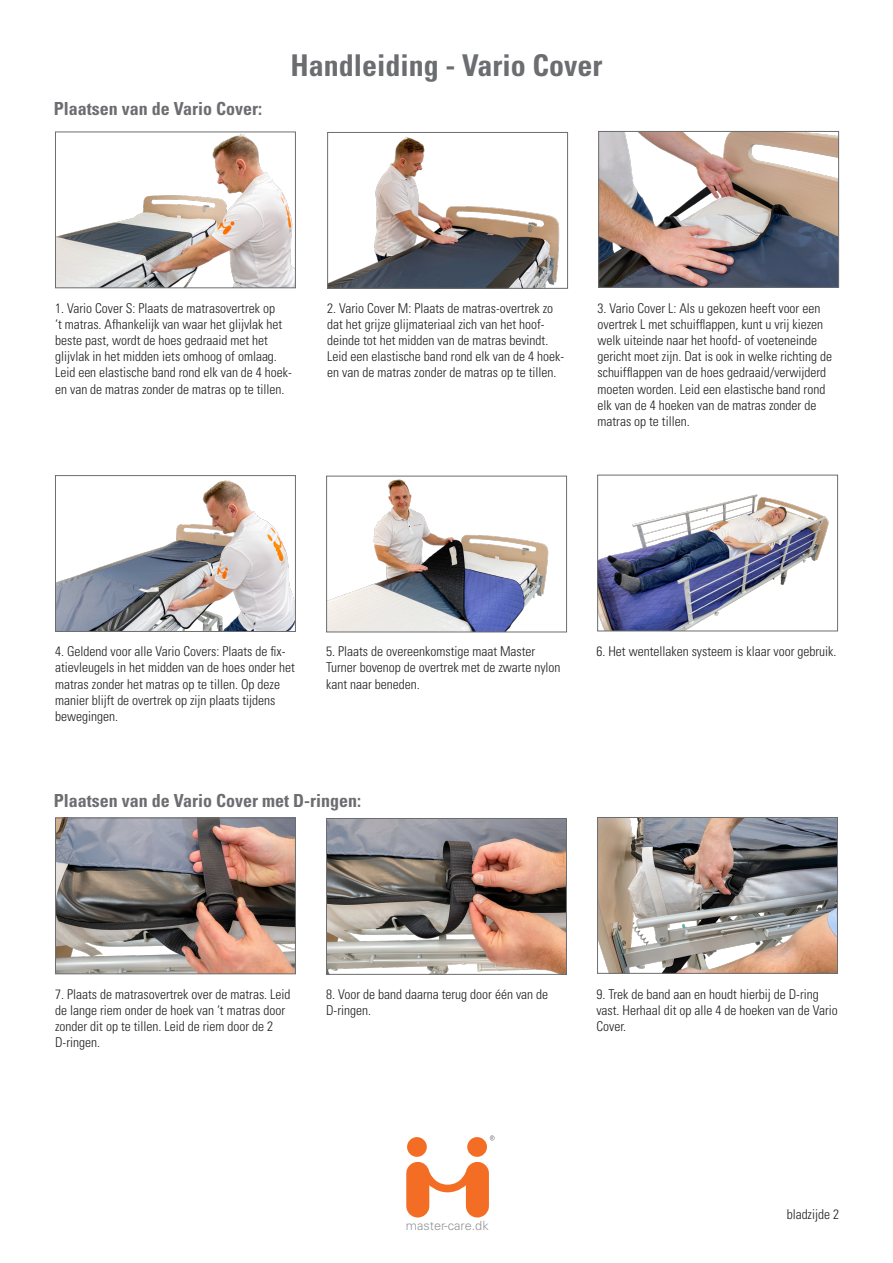
<style>
.page{position:relative;width:893px;height:1263px;background:#fff}
.page>*{position:absolute;margin:0;border:0;box-sizing:border-box;transform-origin:0 0}
.t1{font:700 condensed 30px "Univers LT Std";color:#6c6d70}
.Underoverskrift{font:700 condensed 18px "Univers LT Std";color:#6c6d70}
.t2{font:300 condensed 13.5px/16.2px "Univers LT Std";color:#231f20}
.t3{font:300 12.75px "Univers LT Std";color:#939598}
</style>
<div class="page">
<img style="left:600px;top:133px;width:237px;height:153px">
<div style="left:598px;top:131px;width:241px;height:157px;border:1px solid #6c6d70"></div>
<img style="left:329px;top:137px;width:231px;height:150px">
<div style="left:327px;top:132px;width:241px;height:157px;border:1px solid #6c6d70"></div>
<img style="left:57px;top:134px;width:237px;height:152px">
<div style="left:55px;top:132px;width:241px;height:156px;border:1px solid #6c6d70"></div>
<img style="left:599px;top:494px;width:230px;height:135px">
<div style="left:597px;top:475px;width:241px;height:156px;border:1px solid #6c6d70"></div>
<img style="left:328px;top:479px;width:221px;height:151px">
<div style="left:326px;top:476px;width:241px;height:156px;border:1px solid #6c6d70"></div>
<img style="left:57px;top:480px;width:237px;height:150px">
<div style="left:55px;top:475px;width:241px;height:157px;border:1px solid #6c6d70"></div>
<img style="left:599px;top:819px;width:237px;height:153px">
<div style="left:597px;top:817px;width:241px;height:157px;border:1px solid #6c6d70"></div>
<img style="left:328px;top:820px;width:237px;height:153px">
<div style="left:326px;top:818px;width:241px;height:157px;border:1px solid #6c6d70"></div>
<img style="left:57px;top:819px;width:237px;height:153px">
<div style="left:55px;top:817px;width:241px;height:157px;border:1px solid #6c6d70"></div>
<svg style="left:406px;top:1162px;width:83px;height:55px"></svg>
<div style="left:407px;top:1137px;width:20px;height:20px;background:#f36e24;border-radius:50%"></div>
<div style="left:467px;top:1137px;width:20px;height:20px;background:#f36e24;border-radius:50%"></div>
<svg style="left:490px;top:1135px;width:4px;height:5px"></svg>
<p class="Underoverskrift" style="left:54px;top:97px;width:210px">Plaatsen van de Vario Cover:</p>
<h1 class="t1" style="left:290px;top:47px;width:314px">Handleiding - Vario Cover</h1>
<p class="t2" style="left:55px;top:300px;width:229px">1. Vario Cover S: Plaats de matrasovertrek op ‘t matras. Afhankelijk van waar het glijvlak het beste past, wordt de hoes gedraaid met het glijvlak in het midden iets omhoog of omlaag.</p>
<p class="t2" style="left:55px;top:365px;width:238px">Leid een elastische band rond elk van de 4 hoek&shy;en van de matras zonder de matras op te tillen.</p>
<p class="t2" style="left:327px;top:300px;width:227px">2. Vario Cover M: Plaats de matras-overtrek zo dat het grijze glijmateriaal zich van het hoof&shy;deinde tot het midden van de matras bevindt.</p>
<p class="t2" style="left:327px;top:348px;width:238px">Leid een elastische band rond elk van de 4 hoek&shy;en van de matras zonder de matras op te tillen.</p>
<p class="t2" style="left:597px;top:300px;width:236px">3. Vario Cover L: Als u gekozen heeft voor een overtrek L met schuifflappen, kunt u vrij kiezen welk uiteinde naar het hoofd- of voeteneinde gericht moet zijn. Dat is ook in welke richting de schuifflappen van de hoes gedraaid/verwijderd moeten worden. Leid een elastische band rond elk van de 4 hoeken van de matras zonder de matras op te tillen.</p>
<p class="t2" style="left:55px;top:643px;width:241px">4. Geldend voor alle Vario Covers: Plaats de fix&shy;atievleugels in het midden van de hoes onder het matras zonder het matras op te tillen. Op deze manier blijft de overtrek op zijn plaats tijdens bewegingen.</p>
<p class="t2" style="left:326px;top:643px;width:211px">5. Plaats de overeenkomstige maat Master</p>
<p class="t2" style="left:596px;top:643px;width:241px">6. Het wentellaken systeem is klaar voor gebruik.</p>
<p class="t2" style="left:326px;top:660px;width:236px">Turner bovenop de overtrek met de zwarte nylon kant naar beneden.</p>
<p class="Underoverskrift" style="left:54px;top:789px;width:309px">Plaatsen van de Vario Cover met D-ringen:</p>
<p class="t2" style="left:55px;top:986px;width:237px">7. Plaats de matrasovertrek over de matras. Leid de lange riem onder de hoek van ‘t matras door zonder dit op te tillen. Leid de riem door de 2<br>D-ringen.</p>
<p class="t2" style="left:326px;top:986px;width:224px">8. Voor de band daarna terug door één van de<br>D-ringen.</p>
<p class="t2" style="left:596px;top:986px;width:243px">9. Trek de band aan en houdt hierbij de D-ring vast. Herhaal dit op alle 4 de hoeken van de Vario<br>Cover.</p>
<p class="t3" style="left:406px;top:1217px;width:84px">master-care.dk</p>
<p class="t2" style="left:787px;top:1206px;width:54px">bladzijde 2</p>
</div>
